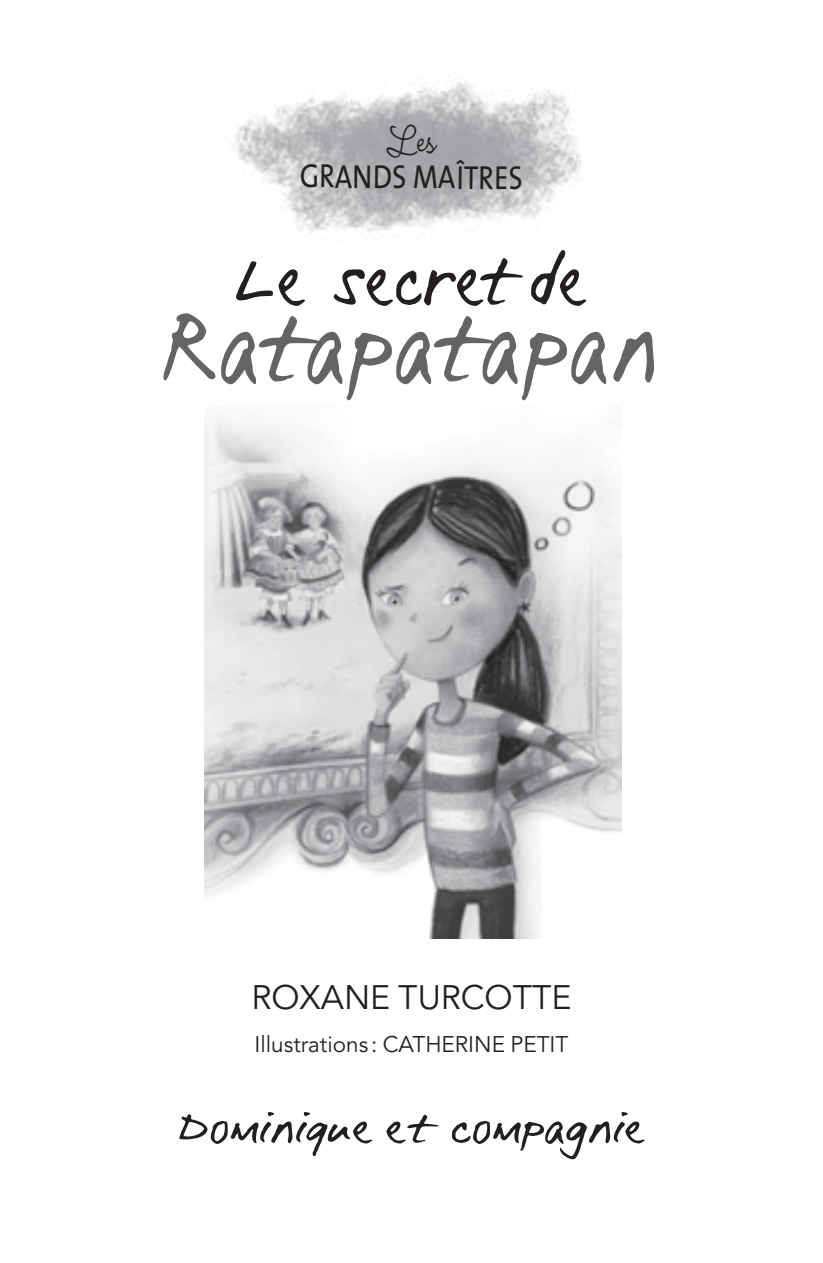
<style>
.page{position:relative;width:823px;height:1263px;background:#fff}
.page>*{position:absolute;margin:0;border:0;box-sizing:border-box;transform-origin:0 0}
.t1{font:126.23px "Varly";color:#636466;scale:.82 1}
.t2{font:90px "Varly";color:#231f20;scale:.82 1}
.t3{font:54px "Varly";letter-spacing:-.02em;color:#231f20}
.t4{font:33.75px "Avenir";color:#231f20}
.t5{font:33.52px "The Sans";color:#231f20;scale:.85 1}
.t6{font:22.5px "Avenir";color:#231f20}
</style>
<div class="page">
<img style="left:205px;top:415px;width:416px;height:523px">
<img style="left:232px;top:81px;width:350px;height:152px">
<div style="left:387px;top:124px;width:50px;height:34px;background:#a3a5a8"></div>
<h3 class="t5" style="left:300px;top:147px;width:264px;rotate:1deg">GRANDS MAÎTRES</h3>
<h2 class="t2" style="left:236px;top:219px;width:429px">Le secret de</h2>
<h1 class="t1" style="left:164px;top:261px;width:605px">Ratapatapan</h1>
<h3 class="t4" style="left:251px;top:978px;width:322px">ROXANE TURCOTTE</h3>
<p class="t6" style="left:254px;top:1031px;width:315px">Illustrations : CATHERINE PETIT</p>
<h3 class="t3" style="left:178px;top:1091px;width:469px">Dominique et compagnie</h3>
</div>
